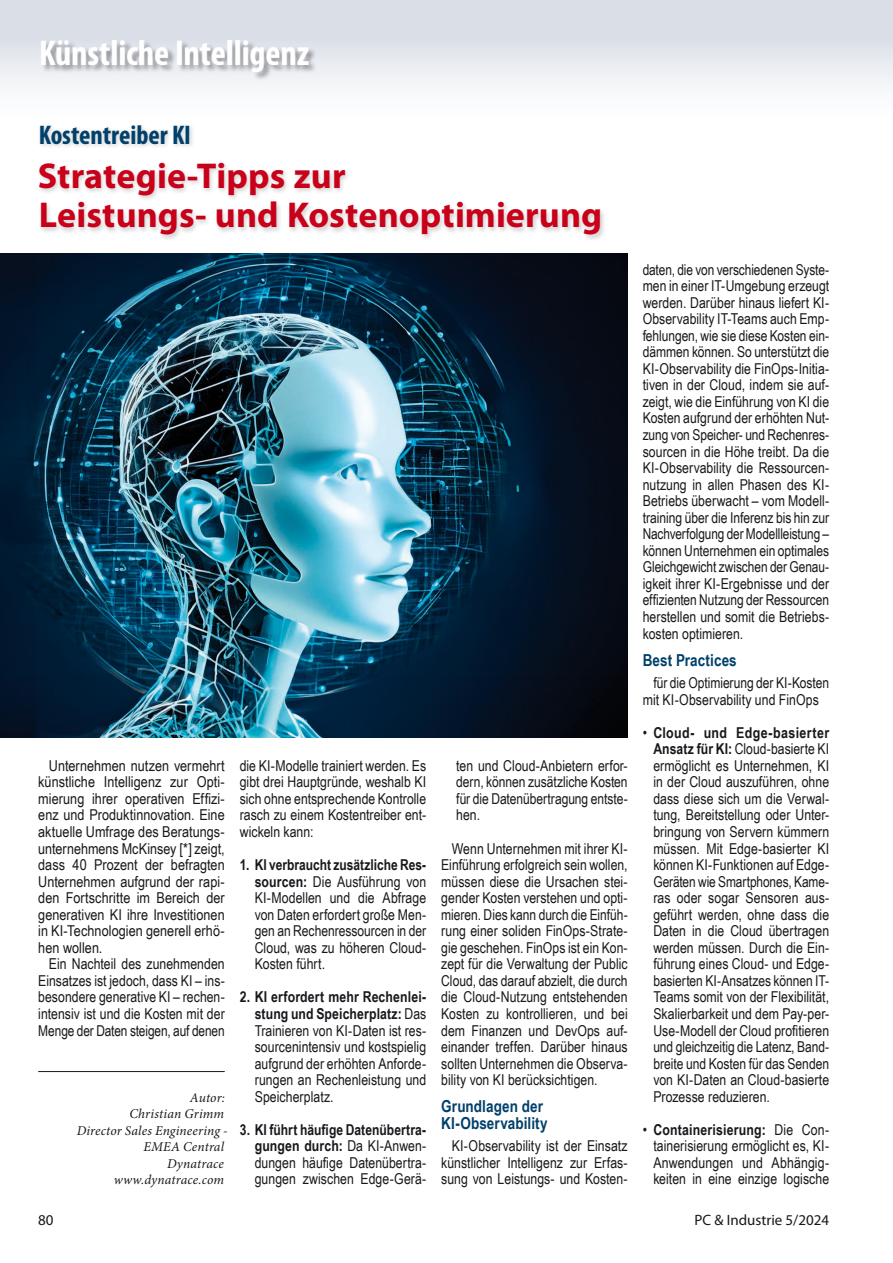
<style>
.page{position:relative;width:893px;height:1263px;background:#fff}
.page>*{position:absolute;margin:0;border:0;box-sizing:border-box;transform-origin:0 0}
.t1{font:700 36px/39.6px "Myriad Pro";letter-spacing:.005em;color:#c90019}
.t2{font:700 condensed 36px "Myriad Pro";letter-spacing:-.005em;color:#fff}
.t3{font:700 condensed 27px "Myriad Pro";color:#00406a}
.t4{font:700 16.5px/16.5px "Arial Narrow";letter-spacing:.005em;color:#00406a}
.t5{font:15px/16.5px "Arial Narrow";color:#1a171c;text-align:justify}
.t6{font:15px "Myriad Pro";color:#1a171c}
.t7{font:italic 13.5px/16.5px "Minion Pro";letter-spacing:.01em;color:#1a171c;text-align:right}
.s1{font-weight:700}
</style>
<div class="page">
<div style="left:0;top:0;width:893px;height:128px;background:linear-gradient(to bottom,#d2d8e2,#fff)"></div>
<hr style="left:38px;top:1071px;width:187px;height:1px;background:#1a171c">
<div style="left:38px;top:123px;width:569px;height:118px;background:#1a171c;opacity:.2"></div>
<img style="left:0;top:253px;width:628px;height:485px">
<div style="left:41px;top:40px;width:276px;height:41px;background:#1a171c;opacity:.4"></div>
<h1 class="t2" style="left:39px;top:30px;width:272px">Künstliche Intelligenz</h1>
<h2 class="t3" style="left:39px;top:118px;width:154px">Kostentreiber KI</h2>
<h1 class="t1" style="left:38px;top:155px;width:566px">Strategie-Tipps zur<br>Leistungs- und Kostenoptimierung</h1>
<p class="t5" style="left:38px;top:757px;width:188px;text-indent:11px">Unternehmen nutzen vermehrt künstliche Intelligenz zur Opti&shy;mierung ihrer operativen Effizi&shy;enz und Produktinnovation. Eine aktuelle Umfrage des Beratungs&shy;unternehmens McKinsey [*] zeigt, dass 40 Prozent der befragten Unternehmen aufgrund der rapi&shy;den Fortschritte im Bereich der generativen KI ihre Investitionen in KI-Technologien generell erhö&shy;hen wollen.</p>
<p class="t5" style="left:38px;top:955px;width:188px;text-indent:11px">Ein Nachteil des zunehmenden Einsatzes ist jedoch, dass KI – ins&shy;besondere generative KI – rechen&shy;intensiv ist und die Kosten mit der Menge der Daten steigen, auf denen</p>
<p class="t7" style="left:77px;top:1089px;width:152px">Autor:<br>Christian Grimm<br>Director Sales Engineering -<br>EMEA Central<br>Dynatrace www.dynatrace.com</p>
<p class="t5" style="left:240px;top:757px;width:188px">die KI-Modelle trainiert werden. Es gibt drei Hauptgründe, weshalb KI sich ohne entsprechende Kontrolle rasch zu einem Kostentreiber ent&shy;wickeln kann:</p>
<p class="t5" style="left:255px;top:856px;width:173px;text-indent:-15px"><span class="s1">1. KI verbraucht zusätzliche Res&shy;sourcen:</span> Die Ausführung von KI-Modellen und die Abfrage von Daten erfordert große Men&shy;gen an Rechenressourcen in der Cloud, was zu höheren Cloud-Kosten führt.</p>
<p class="t5" style="left:255px;top:988px;width:173px;text-indent:-15px"><span class="s1">2. KI erfordert mehr Rechenlei&shy;stung und Speicherplatz:</span> Das Trainieren von KI-Daten ist res&shy;sourcenintensiv und kostspielig aufgrund der erhöhten Anforde&shy;rungen an Rechenleistung und Speicherplatz.</p>
<p class="t5" style="left:255px;top:1121px;width:173px;text-indent:-15px"><span class="s1">3. KI führt häufige Datenübertra&shy;gungen durch:</span> Da KI-Anwen&shy;dungen häufige Datenübertra&shy;gungen zwischen Edge-Gerä-</p>
<p class="t5" style="left:456px;top:757px;width:173px">ten und Cloud-Anbietern erfor&shy;dern, können zusätzliche Kosten für die Datenübertragung entste&shy;hen.</p>
<p class="t5" style="left:441px;top:839px;width:188px;text-indent:11px">Wenn Unternehmen mit ihrer KI-Einführung erfolgreich sein wollen, müssen diese die Ursachen stei&shy;gender Kosten verstehen und opti&shy;mieren. Dies kann durch die Einfüh&shy;rung einer soliden FinOps-Strate&shy;gie geschehen. FinOps ist ein Kon&shy;zept für die Verwaltung der Public Cloud, das darauf abzielt, die durch die Cloud-Nutzung entstehenden Kosten zu kontrollieren, und bei dem Finanzen und DevOps auf&shy;einander treffen. Darüber hinaus sollten Unternehmen die Observa&shy;bility von KI berücksichtigen.</p>
<p class="t4" style="left:441px;top:1097px;width:108px">Grundlagen der<br>KI-Observability</p>
<p class="t5" style="left:441px;top:1137px;width:188px;text-indent:11px">KI-Observability ist der Einsatz künstlicher Intelligenz zur Erfas&shy;sung von Leistungs- und Kosten-</p>
<p class="t5" style="left:643px;top:260px;width:188px">daten, die von verschiedenen Syste&shy;men in einer IT-Umgebung erzeugt werden. Darüber hinaus liefert KI-Observability IT-Teams auch Emp&shy;fehlungen, wie sie diese Kosten ein&shy;dämmen können. So unterstützt die KI-Observability die FinOps-Initia&shy;tiven in der Cloud, indem sie auf&shy;zeigt, wie die Einführung von KI die Kosten aufgrund der erhöhten Nut&shy;zung von Speicher- und Rechenres&shy;sourcen in die Höhe treibt. Da die KI-Observability die Ressourcen&shy;nutzung in allen Phasen des KI-Betriebs überwacht – vom Modell&shy;training über die Inferenz bis hin zur Nachverfolgung der Modellleistung – können Unternehmen ein optimales Gleichgewicht zwischen der Genau&shy;igkeit ihrer KI-Ergebnisse und der effizienten Nutzung der Ressourcen herstellen und somit die Betriebs&shy;kosten optimieren.</p>
<p class="t4" style="left:643px;top:651px;width:96px">Best Practices</p>
<p class="t5" style="left:643px;top:674px;width:188px;text-indent:11px">für die Optimierung der KI-Kosten mit KI-Observability und FinOps</p>
<p class="t5" style="left:653px;top:724px;width:177px;text-indent:-11px">• <span class="s1">Cloud- und Edge-basierter Ansatz für KI:</span> Cloud-basierte KI ermöglicht es Unternehmen, KI in der Cloud auszuführen, ohne dass diese sich um die Verwal&shy;tung, Bereitstellung oder Unter&shy;bringung von Servern kümmern müssen. Mit Edge-basierter KI können KI-Funktionen auf Edge-Geräten wie Smartphones, Kame&shy;ras oder sogar Sensoren aus&shy;geführt werden, ohne dass die Daten in die Cloud übertragen werden müssen. Durch die Ein&shy;führung eines Cloud- und Edge&shy;basierten KI-Ansatzes können IT-Teams somit von der Flexibilität, Skalierbarkeit und dem Pay-per-Use-Modell der Cloud profitieren und gleichzeitig die Latenz, Band&shy;breite und Kosten für das Senden von KI-Daten an Cloud-basierte Prozesse reduzieren.</p>
<p class="t5" style="left:653px;top:1121px;width:177px;text-indent:-11px">• <span class="s1">Containerisierung:</span> Die Con&shy;tainerisierung ermöglicht es, KI-Anwendungen und Abhängig&shy;keiten in eine einzige logische</p>
<p class="t6" style="left:38px;top:1210px;width:17px">80</p>
<p class="t6" style="left:694px;top:1210px;width:136px">PC &amp; Industrie 5/2024</p>
</div>
